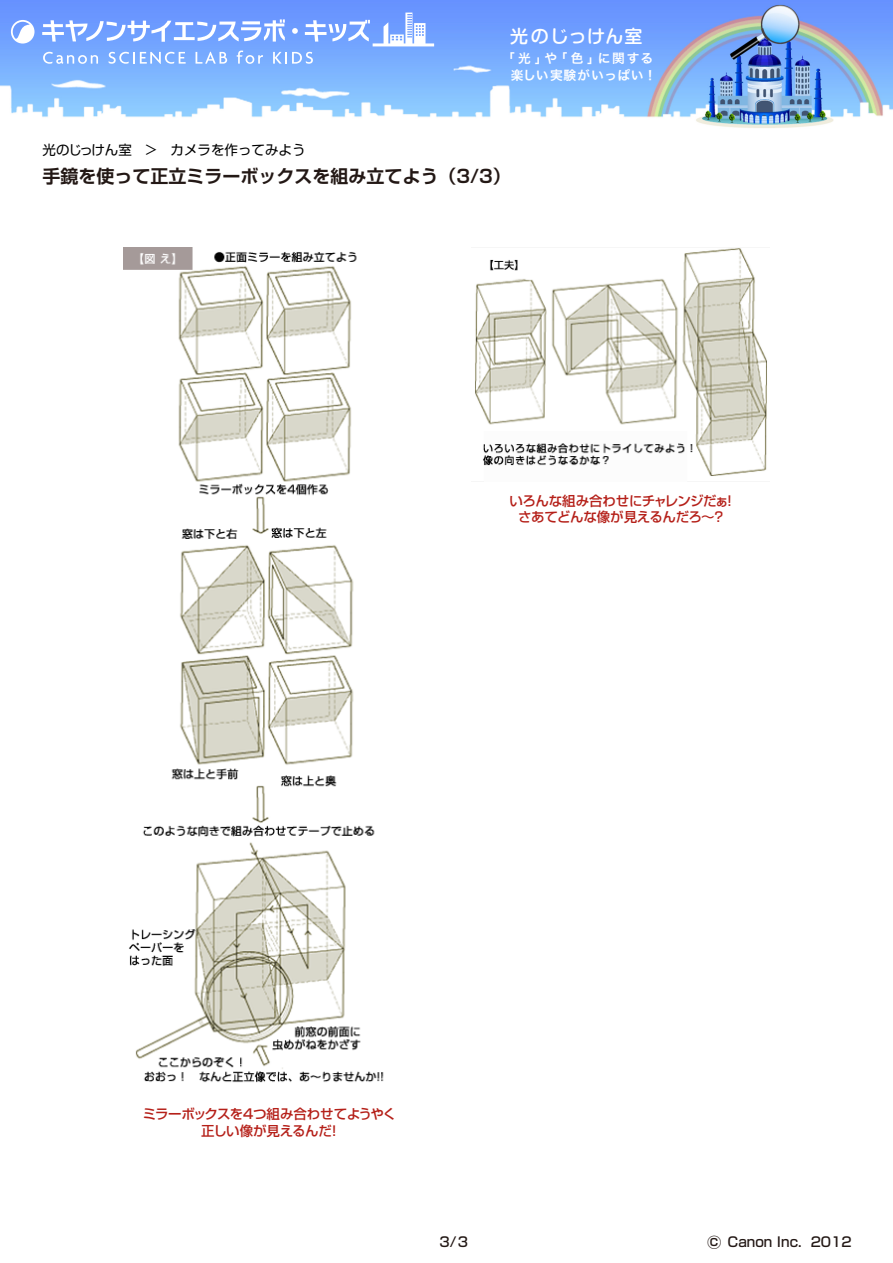
<style>
.page{position:relative;width:893px;height:1263px;background:#fff}
.page>*{position:absolute;margin:0;border:0;box-sizing:border-box;transform-origin:0 0}
.t1{font:700 18px "Shin Go Pr 6 De";color:#231815}
.t2{font:500 18px "Shin M Go Pro";letter-spacing:.04em;color:#fff}
.t3{font:500 13.5px/16.5px "Shin Go Pr 6";letter-spacing:-.03em;color:#b52019;text-align:center}
.t4{font:500 13.5px "Shin Go Pro";color:#231815}
.t5{font:13.5px "Shin Go Pro";color:#000}
.t6{font:13.5px "Shin Go Pro";letter-spacing:-.05em;color:#000}
.t7{font:12.75px/17.4px "Hira Kaku Pro W6";letter-spacing:.06em;color:#fff;text-align:right}
.s1{font-size:15px}
</style>
<div class="page">
<img style="left:0;top:0;width:893px;height:128px">
<svg style="left:42px;top:19px;width:243px;height:23px"></svg>
<svg style="left:292px;top:28px;width:6px;height:6px"></svg>
<svg style="left:305px;top:20px;width:65px;height:22px"></svg>
<svg style="left:11px;top:20px;width:24px;height:24px"></svg>
<svg style="left:43px;top:52px;width:55px;height:12px"></svg>
<svg style="left:109px;top:52px;width:77px;height:12px"></svg>
<svg style="left:196px;top:52px;width:31px;height:12px"></svg>
<svg style="left:237px;top:51px;width:26px;height:13px"></svg>
<svg style="left:273px;top:52px;width:40px;height:12px"></svg>
<svg style="left:384px;top:13px;width:41px;height:30px"></svg>
<hr style="left:373px;top:43px;width:61px;height:3px;background:#fff">
<img style="left:123px;top:247px;width:261px;height:836px">
<img style="left:475px;top:248px;width:292px;height:228px">
<h1 class="t2" style="left:510px;top:21px;width:134px">光のじっけん室</h1>
<p class="t7" style="left:502px;top:49px;width:156px">「光」や「色」に関する楽しい実験がいっぱい！</p>
<p class="t5" style="left:171px;top:139px;width:137px">カメラを作ってみよう</p>
<h1 class="t1" style="left:43px;top:161px;width:470px">手鏡を使って正立ミラーボックスを組み立てよう（3/3）</h1>
<p class="t6" style="left:43px;top:139px;width:117px">光のじっけん室 ＞</p>
<p class="t3" style="left:509px;top:492px;width:228px">いろんな組み合わせにチャレンジだぁ！さあてどんな像が見えるんだろ～？</p>
<p class="t3" style="left:143px;top:1105px;width:255px">ミラーボックスを4つ組み合わせてようやく正しい像が見えるんだ！</p>
<p class="t4" style="left:439px;top:1231px;width:30px">3/3</p>
<p class="t4" style="left:707px;top:1231px;width:146px"><span class="s1">○</span>c Canon Inc. 2012</p>
</div>
